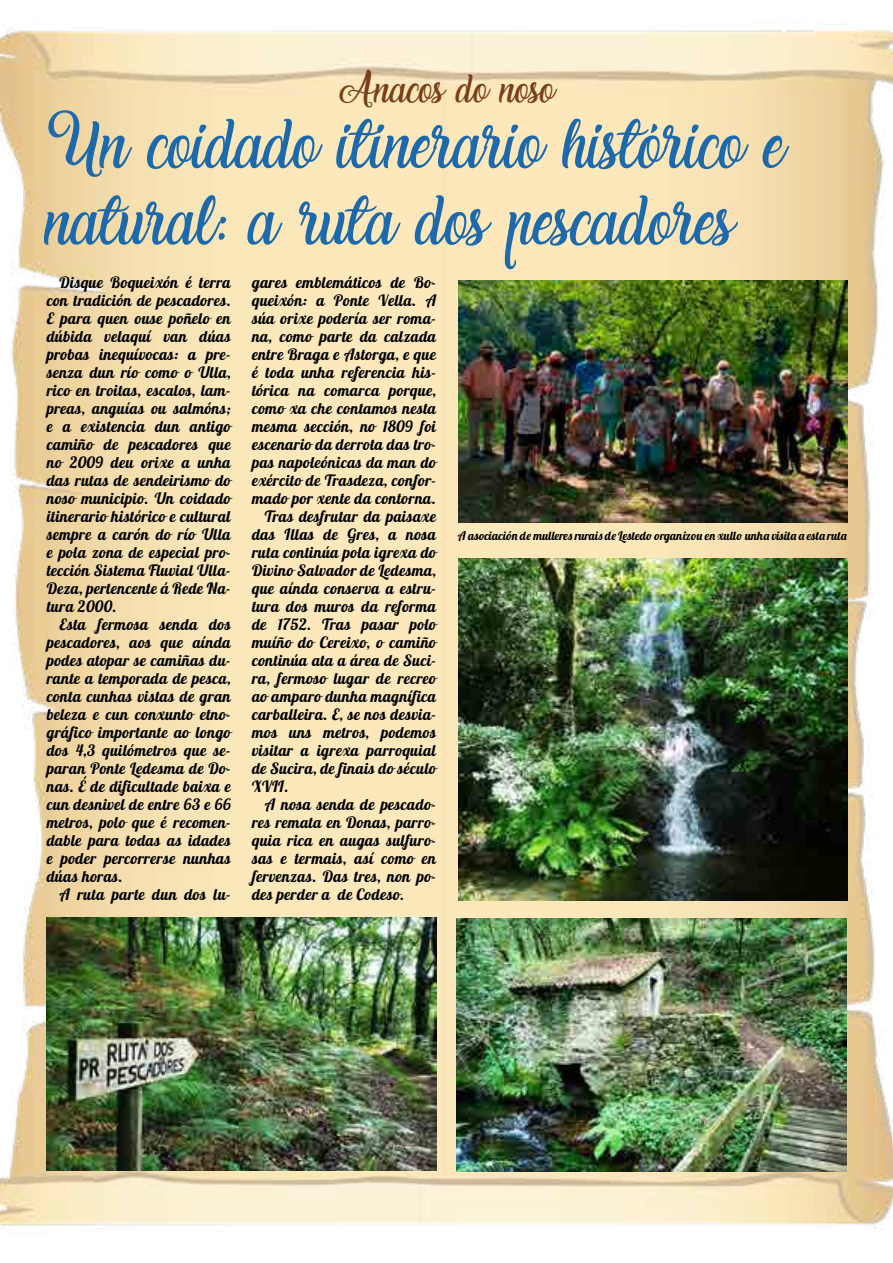
<style>
.page{position:relative;width:893px;height:1263px;background:#fff}
.page>*{position:absolute;margin:0;border:0;box-sizing:border-box;transform-origin:0 0}
.t1{font:52.5px/76.5px "Laughing and Smiling";letter-spacing:-.01em;color:#1c69ac}
.t2{font:30px "Laughing and Smiling";color:#77401b}
.t3{font:15.6px/18px "Lobster 1.4";letter-spacing:.02em;color:#000;text-align:justify}
.t4{font:15.6px "Lobster 1.4";letter-spacing:.04em;color:#000}
.t5{font:12px "Lobster 1.4";letter-spacing:.03em;color:#000}
</style>
<div class="page">
<img style="left:0;top:27px;width:893px;height:1202px">
<img style="left:458px;top:281px;width:389px;height:241px">
<img style="left:457px;top:918px;width:389px;height:253px">
<img style="left:47px;top:917px;width:389px;height:253px">
<img style="left:458px;top:558px;width:389px;height:342px">
<h2 class="t2" style="left:339px;top:67px;width:218px">Anacos do noso</h2>
<h1 class="t1" style="left:47px;top:99px;width:741px">Un coidado itinerario histórico e natural: a ruta dos pescadores</h1>
<p class="t3" style="left:47px;top:273px;width:186px;text-indent:13px">Disque Boqueixón é terra con tradición de pescadores.<br>E para quen ouse poñelo en dúbida velaquí van dúas probas inequívocas: a pre&shy;senza dun río como o Ulla, rico en troitas, escalos, lam&shy;preas, anguías ou salmóns; e a existencia dun antigo camiño de pescadores que no 2009 deu orixe a unha das rutas de sendeirismo do noso municipio. Un coidado itinerario histórico e cultural sempre a carón do río Ulla e pola zona de especial pro&shy;tección Sistema Fluvial Ulla-Deza, pertencente á Rede Na&shy;tura 2000.</p>
<p class="t3" style="left:47px;top:615px;width:186px;text-indent:13px">Esta fermosa senda dos pescadores, aos que aínda podes atopar se camiñas du&shy;rante a temporada de pesca, conta cunhas vistas de gran beleza e cun conxunto etno&shy;gráfico importante ao longo dos 4,3 quilómetros que se&shy;paran Ponte Ledesma de Do&shy;nas. É de dificultade baixa e cun desnivel de entre 63 e 66 metros, polo que é recomen&shy;dable para todas as idades e poder percorrerse nunhas dúas horas.</p>
<p class="t3" style="left:60px;top:885px;width:173px">A ruta parte dun dos lu-</p>
<p class="t3" style="left:252px;top:273px;width:186px">gares emblemáticos de Bo-</p>
<p class="t3" style="left:252px;top:291px;width:186px">queixón: a Ponte Vella. A</p>
<p class="t3" style="left:252px;top:309px;width:186px">súa orixe podería ser roma-</p>
<p class="t3" style="left:252px;top:327px;width:185px">na, como parte da calzada</p>
<p class="t3" style="left:252px;top:345px;width:185px">entre Braga e Astorga, e que</p>
<p class="t3" style="left:252px;top:363px;width:186px">é toda unha referencia his-</p>
<p class="t3" style="left:252px;top:381px;width:186px">tórica na comarca porque,</p>
<p class="t3" style="left:252px;top:399px;width:185px">como xa che contamos nesta</p>
<p class="t3" style="left:252px;top:417px;width:186px">mesma sección, no 1809 foi</p>
<p class="t3" style="left:252px;top:435px;width:186px">escenario da derrota das tro-</p>
<p class="t3" style="left:252px;top:453px;width:186px">pas napoleónicas da man do</p>
<p class="t3" style="left:252px;top:471px;width:186px">exército de Trasdeza, confor-</p>
<p class="t3" style="left:252px;top:489px;width:185px">mado por xente da contorna.</p>
<p class="t3" style="left:265px;top:507px;width:172px">Tras desfrutar da paisaxe</p>
<p class="t3" style="left:252px;top:525px;width:185px">das Illas de Gres, a nosa</p>
<p class="t3" style="left:252px;top:543px;width:186px">ruta continúa pola igrexa do</p>
<p class="t3" style="left:252px;top:561px;width:186px">Divino Salvador de Ledesma,</p>
<p class="t3" style="left:252px;top:579px;width:186px">que aínda conserva a estru-</p>
<p class="t3" style="left:252px;top:597px;width:185px">tura dos muros da reforma</p>
<p class="t3" style="left:252px;top:615px;width:186px">de 1752. Tras pasar polo</p>
<p class="t3" style="left:252px;top:633px;width:186px">muíño do Cereixo, o camiño</p>
<p class="t3" style="left:252px;top:651px;width:186px">continúa ata a área de Suci-</p>
<p class="t3" style="left:252px;top:669px;width:186px">ra, fermoso lugar de recreo</p>
<p class="t3" style="left:252px;top:687px;width:185px">ao amparo dunha magnífica</p>
<p class="t3" style="left:252px;top:705px;width:186px">carballeira. E, se nos desvia-</p>
<p class="t3" style="left:252px;top:723px;width:184px">mos uns metros, podemos</p>
<p class="t3" style="left:252px;top:741px;width:186px">visitar a igrexa parroquial</p>
<p class="t3" style="left:252px;top:759px;width:186px">de Sucira, de finais do século</p>
<p class="t3" style="left:252px;top:777px;width:38px">XVII.</p>
<p class="t4" style="left:265px;top:794px;width:173px">A nosa senda de pescado-</p>
<p class="t3" style="left:252px;top:813px;width:186px">res remata en Donas, parro-</p>
<p class="t3" style="left:252px;top:831px;width:186px">quia rica en augas sulfuro-</p>
<p class="t3" style="left:252px;top:849px;width:185px">sas e termais, así como en</p>
<p class="t3" style="left:252px;top:867px;width:186px">fervenzas. Das tres, non po-</p>
<p class="t3" style="left:252px;top:885px;width:154px">des perder a de Codeso.</p>
<p class="t5" style="left:458px;top:528px;width:390px">A asociación de mulleres rurais de Lestedo organizou en xullo unha visita a esta ruta</p>
</div>
